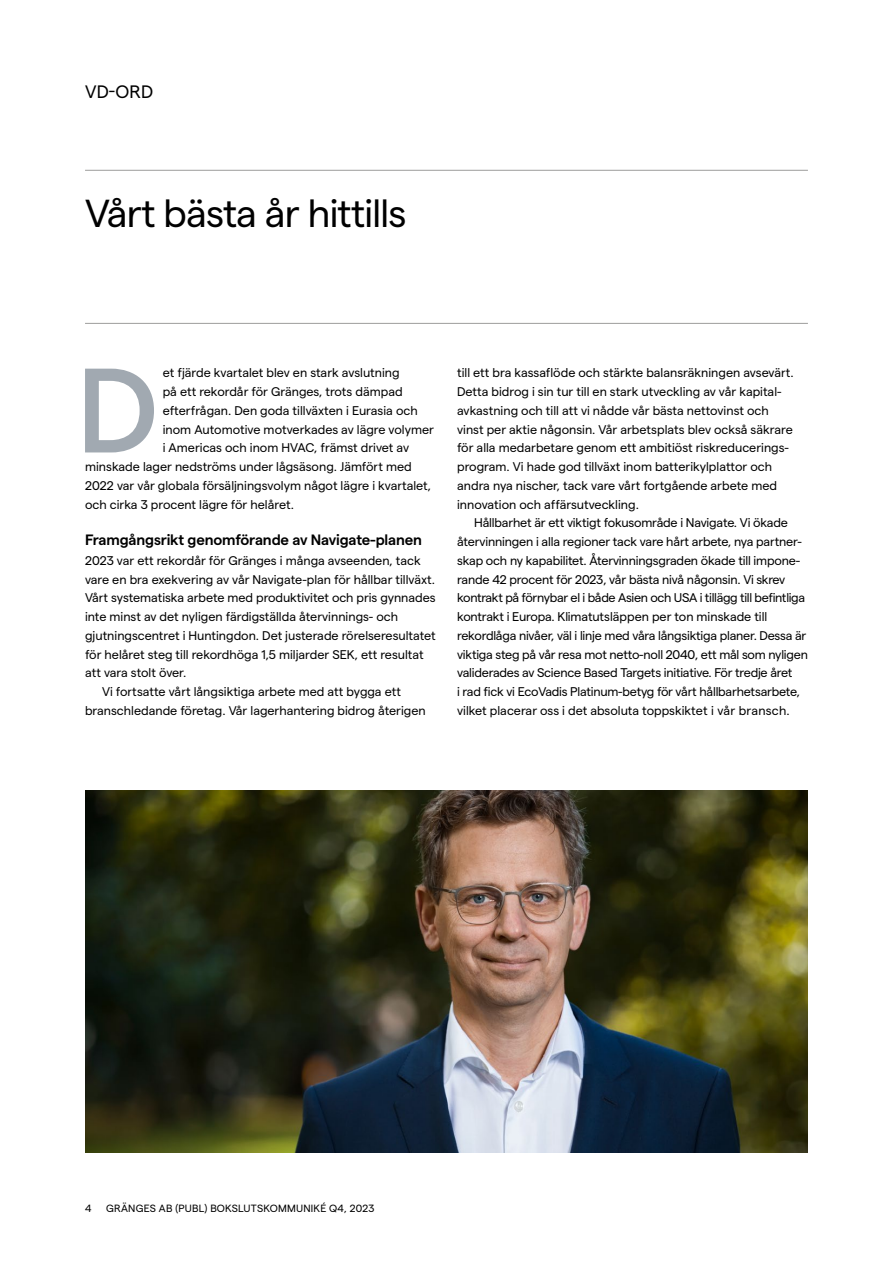
<style>
.page{position:relative;width:893px;height:1263px;background:#fff}
.page>*{position:absolute;margin:0;border:0;box-sizing:border-box;transform-origin:0 0}
.t1{font:500 119.7px "Matter";color:#a1a9b1}
.t2{font:39px "Matter";letter-spacing:-.02em;color:#000}
.t3{font:18px "Matter";color:#000}
.t4{font:600 15px "Matter";letter-spacing:-.01em;color:#000}
.t5{font:12.6px/18.8px "Matter";letter-spacing:-.005em;color:#000}
.t6{font:10.5px "Matter";letter-spacing:.02em;color:#000}
</style>
<div class="page">
<hr style="left:85px;top:170px;width:723px;height:1px;background:#9d9d9c">
<hr style="left:85px;top:323px;width:723px;height:1px;background:#9d9d9c">
<img style="left:85px;top:791px;width:723px;height:361px">
<h3 class="t3" style="left:85px;top:78px;width:70px">VD-ORD</h3>
<h2 class="t2" style="left:85px;top:185px;width:323px">Vårt bästa år hittills</h2>
<h1 class="t1" style="left:77px;top:322px;width:83px">D</h1>
<p class="t5" style="left:163px;top:363px;width:238px">et fjärde kvartalet blev en stark avslutning</p>
<p class="t5" style="left:163px;top:381px;width:241px">på ett rekordår för Gränges, trots dämpad</p>
<p class="t5" style="left:163px;top:400px;width:256px">efterfrågan. Den goda tillväxten i Eurasia och</p>
<p class="t5" style="left:163px;top:419px;width:273px">inom Automotive motverkades av lägre volymer</p>
<p class="t5" style="left:163px;top:438px;width:248px">i Americas och inom HVAC, främst drivet av</p>
<p class="t5" style="left:85px;top:456px;width:328px">minskade lager nedströms under lågsäsong. Jämfört med</p>
<p class="t5" style="left:85px;top:475px;width:348px">2022 var vår globala försäljningsvolym något lägre i kvartalet,</p>
<p class="t5" style="left:85px;top:494px;width:210px">och cirka 3 procent lägre för helåret.</p>
<p class="t4" style="left:85px;top:528px;width:339px">Framgångsrikt genomförande av Navigate-planen</p>
<p class="t5" style="left:85px;top:550px;width:337px">2023 var ett rekordår för Gränges i många avseenden, tack</p>
<p class="t5" style="left:85px;top:569px;width:352px">vare en bra exekvering av vår Navigate-plan för hållbar tillväxt.</p>
<p class="t5" style="left:85px;top:588px;width:352px">Vårt systematiska arbete med produktivitet och pris gynnades</p>
<p class="t5" style="left:85px;top:606px;width:315px">inte minst av det nyligen färdigställda återvinnings- och</p>
<p class="t5" style="left:85px;top:625px;width:352px">gjutningscentret i Huntingdon. Det justerade rörelseresultatet</p>
<p class="t5" style="left:85px;top:644px;width:340px">för helåret steg till rekordhöga 1,5 miljarder SEK, ett resultat</p>
<p class="t5" style="left:85px;top:663px;width:103px">att vara stolt över.</p>
<p class="t5" style="left:102px;top:681px;width:300px">Vi fortsatte vårt långsiktiga arbete med att bygga ett</p>
<p class="t5" style="left:85px;top:700px;width:342px">branschledande företag. Vår lagerhantering bidrog återigen</p>
<p class="t5" style="left:457px;top:363px;width:338px">till ett bra kassaflöde och stärkte balansräkningen avsevärt.<br>Detta bidrog i sin tur till en stark utveckling av vår kapital&shy;avkastning och till att vi nådde vår bästa nettovinst och vinst per aktie någonsin. Vår arbetsplats blev också säkrare för alla medarbetare genom ett ambitiöst riskreducerings&shy;program. Vi hade god tillväxt inom batterikylplattor och andra nya nischer, tack vare vårt fortgående arbete med innovation och affärsutveckling.</p>
<p class="t5" style="left:457px;top:513px;width:352px;text-indent:17px">Hållbarhet är ett viktigt fokusområde i Navigate. Vi ökade återvinningen i alla regioner tack vare hårt arbete, nya partner&shy;skap och ny kapabilitet. Återvinningsgraden ökade till impone&shy;rande 42 procent för 2023, vår bästa nivå någonsin. Vi skrev kontrakt på förnybar el i både Asien och USA i tillägg till befintliga kontrakt i Europa. Klimatutsläppen per ton minskade till rekordlåga nivåer, väl i linje med våra långsiktiga planer. Dessa är viktiga steg på vår resa mot netto-noll 2040, ett mål som nyligen validerades av Science Based Targets initiative. För tredje året<br>i rad fick vi EcoVadis Platinum-betyg för vårt hållbarhetsarbete, vilket placerar oss i det absoluta toppskiktet i vår bransch.</p>
<p class="t6" style="left:85px;top:1200px;width:8px">4</p>
<p class="t6" style="left:106px;top:1200px;width:270px">GRÄNGES AB (PUBL) BOKSLUTSKOMMUNIKÉ Q4, 2023</p>
</div>
